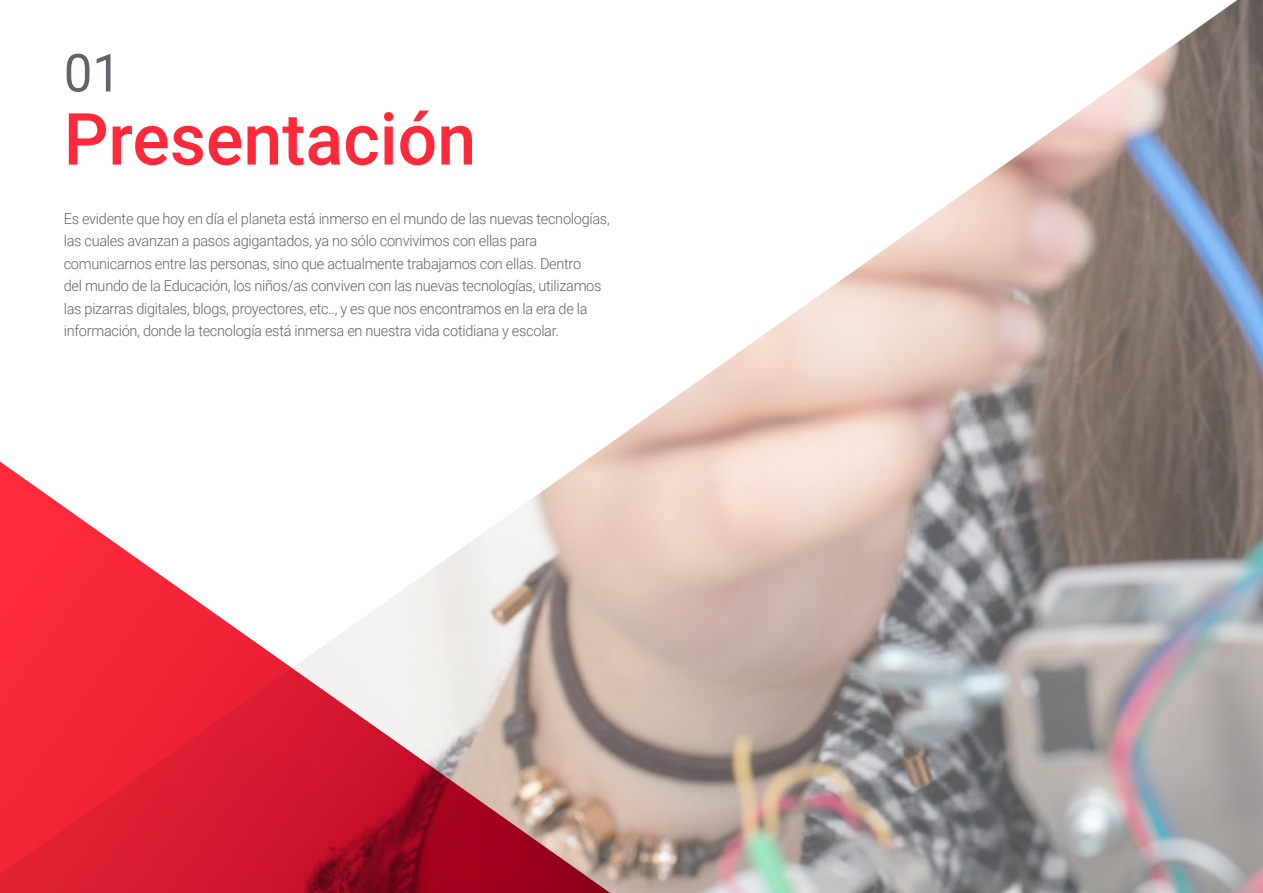
<style>
.page{position:relative;width:1263px;height:893px;background:#fff}
.page>*{position:absolute;margin:0;border:0;box-sizing:border-box;transform-origin:0 0}
.t1{font:500 72px "Roboto";color:#ff293a}
.t2{font:52.5px "Roboto";color:#61646a}
.t3{font:300 15px/22.5px "Roboto";letter-spacing:-.02em;color:#61646a}
</style>
<div class="page">
<img style="left:607px;top:0;width:656px;height:893px">
<svg style="left:0;top:446px;width:640px;height:447px"></svg>
<h2 class="t2" style="left:64px;top:36px;width:59px">01</h2>
<h1 class="t1" style="left:64px;top:89px;width:414px">Presentación</h1>
<p class="t3" style="left:64px;top:207px;width:547px">Es evidente que hoy en día el planeta está inmerso en el mundo de las nuevas tecnologías, las cuales avanzan a pasos agigantados, ya no sólo convivimos con ellas para comunicarnos entre las personas, sino que actualmente trabajamos con ellas. Dentro<br>del mundo de la Educación, los niños/as conviven con las nuevas tecnologías, utilizamos las pizarras digitales, blogs, proyectores, etc.., y es que nos encontramos en la era de la información, donde la tecnología está inmersa en nuestra vida cotidiana y escolar.</p>
</div>
